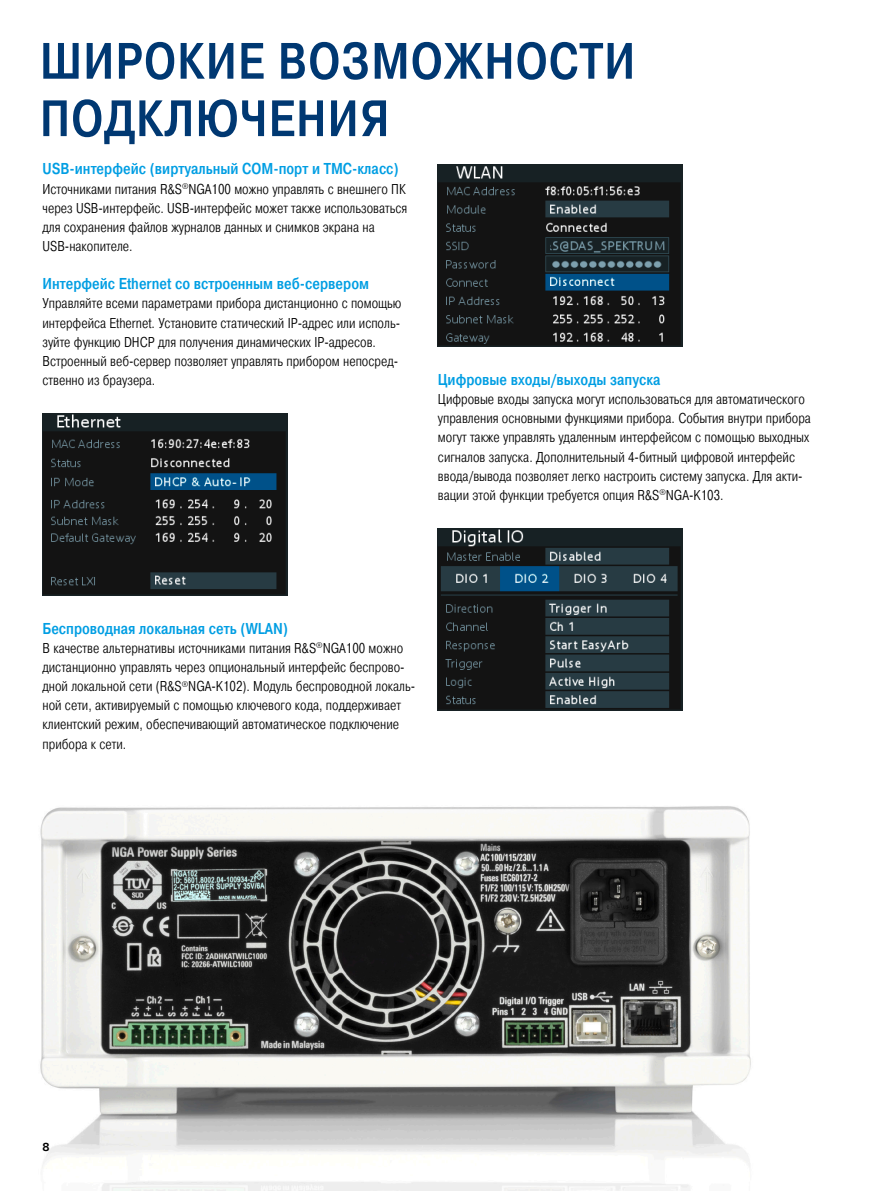
<style>
.page{position:relative;width:893px;height:1191px;background:#fff}
.page>*{position:absolute;margin:0;border:0;box-sizing:border-box;transform-origin:0 0}
.t1{font:500 51px/57.4px "Pragmatica Cond";letter-spacing:.02em;color:#003872}
.t2{font:500 15.75px "Pragmatica Cond";color:#009ee3}
.t3{font:300 14.25px/19.2px "Pragmatica Cond";color:#000}
.t4{font:700 11.25px "Linotype Univers 630";color:#000}
</style>
<div class="page">
<img style="left:43px;top:414px;width:244px;height:181px">
<img style="left:438px;top:165px;width:244px;height:182px">
<img style="left:40px;top:806px;width:711px;height:385px">
<img style="left:438px;top:528px;width:244px;height:182px">
<h1 class="t1" style="left:40px;top:33px;width:597px">ШИРОКИЕ ВОЗМОЖНОСТИ<br>ПОДКЛЮЧЕНИЯ</h1>
<p class="t2" style="left:43px;top:160px;width:358px">USB-интерфейс (виртуальный COM-порт и TMC-класс)</p>
<p class="t3" style="left:43px;top:179px;width:366px">Источниками питания R&amp;S<sup>®</sup>NGA100 можно управлять с внешнего ПК через USB-интерфейс. USB-интерфейс может также использоваться для сохранения файлов журналов данных и снимков экрана на USB-накопителе.</p>
<p class="t2" style="left:43px;top:274px;width:328px">Интерфейс Ethernet со встроенным веб-сервером</p>
<p class="t3" style="left:43px;top:294px;width:361px">Управляйте всеми параметрами прибора дистанционно с помощью интерфейса Ethernet. Установите статический IP-адрес или исполь&shy;зуйте функцию DHCP для получения динамических IP-адресов.<br>Встроенный веб-сервер позволяет управлять прибором непосред&shy;ственно из браузера.</p>
<p class="t2" style="left:438px;top:370px;width:224px">Цифровые входы/выходы запуска</p>
<p class="t3" style="left:438px;top:390px;width:375px">Цифровые входы запуска могут использоваться для автоматического управления основными функциями прибора. События внутри прибора могут также управлять удаленным интерфейсом с помощью выходных сигналов запуска. Дополнительный 4-битный цифровой интерфейс ввода/вывода позволяет легко настроить систему запуска. Для акти&shy;вации этой функции требуется опция R&amp;S<sup>®</sup>NGA-K103.</p>
<p class="t2" style="left:43px;top:619px;width:247px">Беспроводная локальная сеть (WLAN)</p>
<p class="t3" style="left:43px;top:638px;width:374px">В качестве альтернативы источниками питания R&amp;S<sup>®</sup>NGA100 можно дистанционно управлять через опциональный интерфейс беспрово&shy;дной локальной сети (R&amp;S<sup>®</sup>NGA-K102). Модуль беспроводной локаль&shy;ной сети, активируемый с помощью ключевого кода, поддерживает клиентский режим, обеспечивающий автоматическое подключение прибора к сети.</p>
<p class="t4" style="left:43px;top:1139px;width:9px">8</p>
</div>
